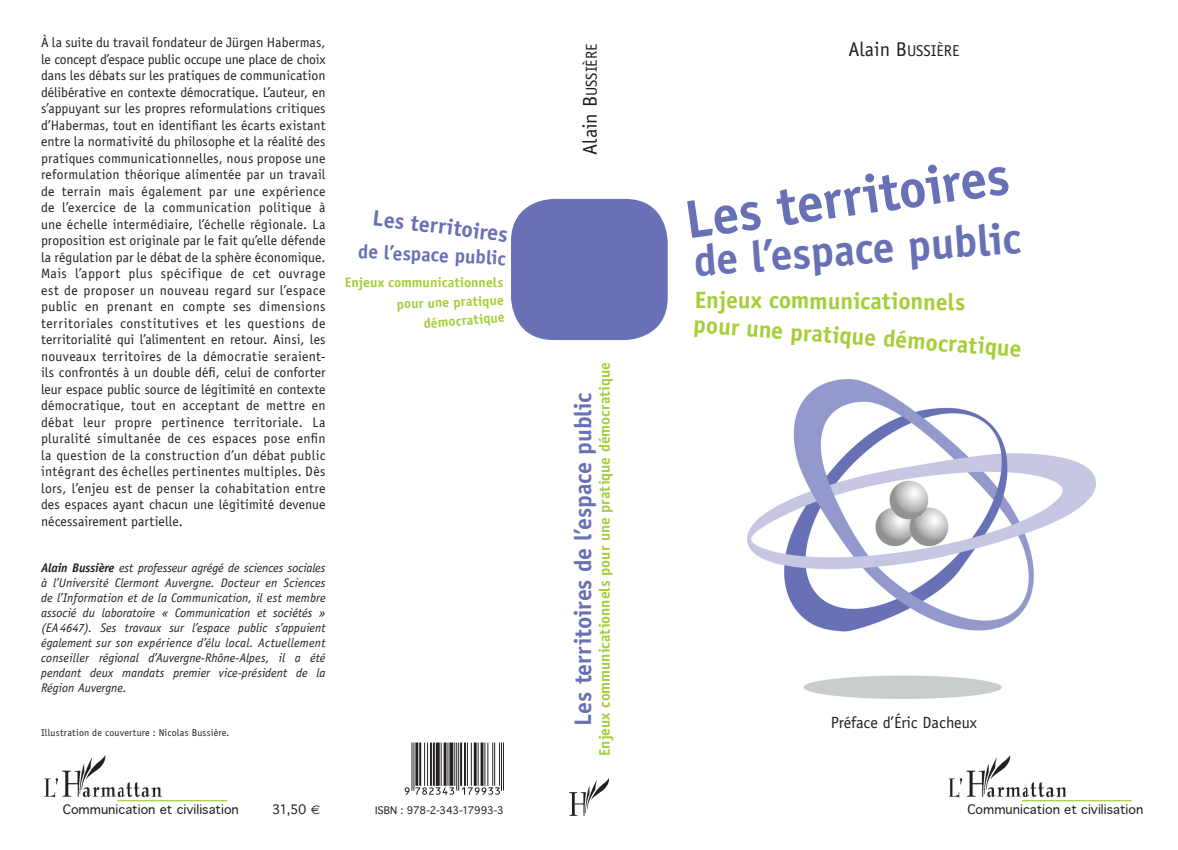
<style>
.page{position:relative;width:1178px;height:850px;background:#fff}
.page>*{position:absolute;margin:0;border:0;box-sizing:border-box;transform-origin:0 0}
.t1{font:700 54.25px "Officina Sans Std";color:#6871b5}
.t2{font:700 44px "Officina Sans Std";color:#6871b5}
.t3{font:700 23.88px "Officina Sans Std";letter-spacing:-.005em;color:#6871b5}
.t4{font:700 23.75px "Officina Sans Std";letter-spacing:-.015em;color:#a6ce39}
.t5{font:700 22.25px "Officina Sans Std";color:#6871b5}
.t6{font:700 19.62px "Officina Sans Std";color:#6871b5}
.t7{font:16.25px "Officina Sans Std";color:#231f20}
.t8{font:15.75px "Officina Sans Std";color:#231f20}
.t9{font:700 15.38px "Officina Sans Std";color:#a6ce39}
.t10{font:13.75px/16.5px "Officina Sans Std";letter-spacing:.005em;color:#231f20;text-align:justify}
.t11{font:700 13.75px "Officina Sans Std";letter-spacing:-.005em;color:#a6ce39}
.t12{font:italic 12.5px/15px "Officina Sans Std";color:#231f20;text-align:justify}
.t13{font:12.5px "Geneva";color:#231f20}
.t14{font:10px "Officina Sans Std";letter-spacing:.02em;color:#231f20}
.t15{font:10px "Geneva";letter-spacing:-.035em;color:#231f20}
.s1{font-weight:700}
.s2{font-size:20px}
.s3{font-family:"Euro Sig"}
.s4{font-style:inherit}
</style>
<div class="page">
<img style="left:570px;top:778px;width:39px;height:37px">
<div style="left:511px;top:199px;width:156px;height:141px;background:#6871b5;border-radius:43px"></div>
<img style="left:949px;top:755px;width:117px;height:42px">
<hr style="left:1021px;top:800px;width:111px;height:1px;background:#a6ce39">
<img style="left:45px;top:755px;width:116px;height:42px">
<hr style="left:117px;top:800px;width:110px;height:1px;background:#a6ce39">
<img style="left:747px;top:379px;width:348px;height:320px">
<svg style="left:405px;top:743px;width:99px;height:52px"></svg>
<p class="t10" style="left:41px;top:34px;width:286px">À la suite du travail fondateur de Jürgen Habermas, le concept d’espace public occupe une place de choix dans les débats sur les pratiques de communication délibérative en contexte démocratique. L’auteur, en s’appuyant sur les propres reformulations critiques d’Habermas, tout en identifiant les écarts existant entre la normativité du philosophe et la réalité des pratiques communicationnelles, nous propose une reformulation théorique alimentée par un travail de terrain mais également par une expérience de l’exercice de la communication politique à une échelle intermédiaire, l’échelle régionale. La proposition est originale par le fait qu’elle défende la régulation par le débat de la sphère économique.<br>Mais l’apport plus spécifique de cet ouvrage est de proposer un nouveau regard sur l’espace public en prenant en compte ses dimensions territoriales constitutives et les questions de territorialité qui l’alimentent en retour. Ainsi, les nouveaux territoires de la démocratie seraient&shy;ils confrontés à un double défi, celui de conforter leur espace public source de légitimité en contexte démocratique, tout en acceptant de mettre en débat leur propre pertinence territoriale. La pluralité simultanée de ces espaces pose enfin la question de la construction d’un débat public intégrant des échelles pertinentes multiples. Dès lors, l’enjeu est de penser la cohabitation entre des espaces ayant chacun une légitimité devenue nécessairement partielle.</p>
<p class="t12" style="left:41px;top:561px;width:286px"><span class="s1">Alain Bussière</span> est professeur agrégé de sciences sociales à l’Université Clermont Auvergne. Docteur en Sciences de l’Information et de la Communication, il est membre associé du laboratoire « Communication et sociétés » (EA 4647). Ses travaux sur l’espace public s’appuient également sur son expérience d’élu local. Actuellement conseiller régional d’Auvergne-Rhône-Alpes, il a été pendant deux mandats premier vice-président de la Région Auvergne.</p>
<p class="t14" style="left:41px;top:726px;width:190px">Illustration de couverture : Nicolas Bussière.</p>
<h3 class="t5" style="left:374px;top:204px;width:138px;rotate:7deg">Les territoires</h3>
<p class="t11" style="left:345px;top:274px;width:160px">Enjeux communicationnels</p>
<h3 class="t6" style="left:359px;top:239px;width:149px;rotate:3deg">de l’espace public</h3>
<p class="t11" style="left:396px;top:295px;width:109px;rotate:-2deg">pour une pratique</p>
<p class="t11" style="left:423px;top:315px;width:83px;rotate:-5deg">démocratique</p>
<p class="t8" style="left:582px;top:155px;width:112px;rotate:-90deg"><span class="s2">Alain B</span>USSIÈRE</p>
<p class="t8" style="left:848px;top:41px;width:112px"><span class="s2">Alain B</span>USSIÈRE</p>
<h1 class="t1" style="left:680px;top:187px;width:328px;rotate:-8deg">Les territoires</h1>
<h2 class="t2" style="left:691px;top:233px;width:329px;rotate:-4deg">de l’espace public</h2>
<h3 class="t4" style="left:695px;top:286px;width:272px">Enjeux communicationnels</h3>
<p class="t9" style="left:595px;top:756px;width:395px;rotate:-90deg">Enjeux communicationnels pour une pratique démocratique</p>
<h3 class="t3" style="left:568px;top:726px;width:335px;rotate:-90deg">Les territoires de l’espace public</h3>
<h3 class="t4" style="left:694px;top:310px;width:330px;rotate:4deg">pour une pratique démocratique</h3>
<p class="t7" style="left:830px;top:713px;width:148px">Préface d’Éric Dacheux</p>
<p class="t13" style="left:63px;top:802px;width:177px">Communication et civilisation</p>
<p class="t13" style="left:272px;top:803px;width:49px">31,50 <span class="s3">€</span></p>
<p class="t13" style="left:967px;top:802px;width:177px">Communication et civilisation</p>
<p class="t15" style="left:375px;top:805px;width:130px"><span class="s4">ISBN</span> : 978-2-343-17993-3</p>
</div>
